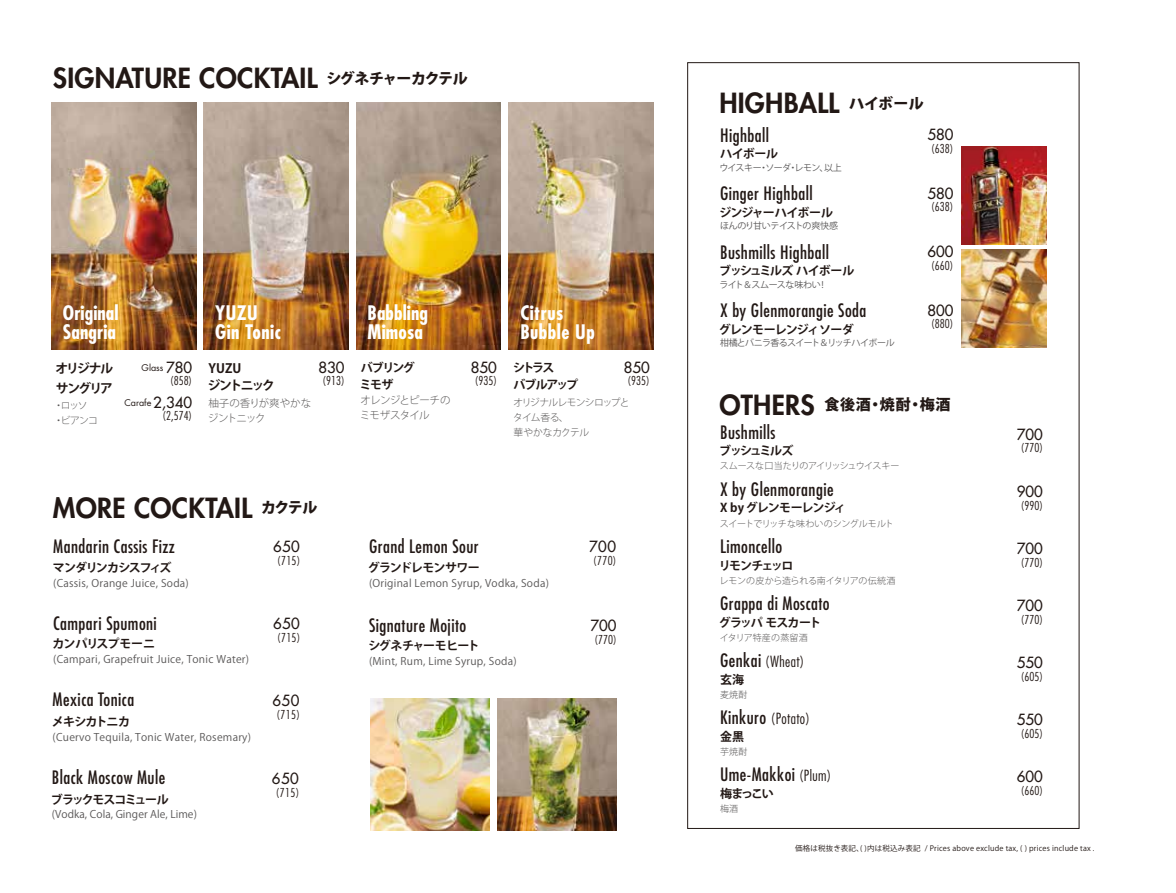
<style>
.page{position:relative;width:1176px;height:893px;background:#fff}
.page>*{position:absolute;margin:0;border:0;box-sizing:border-box;transform-origin:0 0}
.t1{font:800 27px "Futura Std";letter-spacing:.01em;color:#221815}
.t2{font:700 condensed 19.5px/19.5px "Futura Std";letter-spacing:.005em;color:#fff}
.t3{font:700 condensed 19.5px/19.5px "Futura Std";letter-spacing:.025em;color:#fff}
.t4{font:condensed 18px "Futura Std";letter-spacing:.025em;color:#221815}
.t5{font:500 15px "Futura Std";color:#221815}
.t6{font:300 condensed 15px "Futura Std";letter-spacing:.025em;color:#221815}
.t7{font:800 15px "Koz Go Pr 6 N";letter-spacing:.05em;color:#221815}
.t8{font:700 12.75px/16.5px "Koz Go Pro";letter-spacing:-.12em;color:#221815}
.t9{font:300 condensed 12px "Futura Std";color:#221815}
.t10{font:700 12px "Koz Go Pro";letter-spacing:-.085em;color:#221815}
.t11{font:700 12px "Koz Go Pro";letter-spacing:-.065em;color:#221815}
.t12{font:700 12px "Koz Go Pro";letter-spacing:-.11em;color:#221815}
.t13{font:700 12px/16.5px "Koz Go Pro";letter-spacing:-.165em;color:#221815}
.t14{font:700 12px "Koz Go Pro";letter-spacing:-.05em;color:#221815}
.t15{font:700 12px/16.5px "Koz Go Pro";letter-spacing:-.125em;color:#221815}
.t16{font:700 12px "Koz Go Pro";letter-spacing:-.13em;color:#221815}
.t17{font:700 12px "Koz Go Pro";letter-spacing:-.135em;color:#221815}
.t18{font:10.5px "Koz Go Pr 6 N";letter-spacing:.025em;color:#595757}
.t19{font:10.5px "Koz Go Pr 6 N";letter-spacing:.005em;color:#595757}
.t20{font:300 10.5px/15px "Koz Go Pr 6 N";letter-spacing:-.055em;color:#595757}
.t21{font:300 10.5px/15px "Koz Go Pr 6 N";letter-spacing:-.03em;color:#595757}
.t22{font:300 9.75px/15px "Koz Go Pr 6 N";letter-spacing:-.075em;color:#595757}
.t23{font:9px "Koz Go Pro";letter-spacing:-.06em;color:#595757}
.t24{font:300 9px "Koz Go Pr 6 N";letter-spacing:-.015em;color:#595757}
.t25{font:9px "Koz Go Pro";letter-spacing:-.04em;color:#595757}
.t26{font:300 9px "Koz Go Pr 6 N";letter-spacing:-.06em;color:#595757}
.t27{font:300 9px "Koz Go Pr 6 N";letter-spacing:-.035em;color:#595757}
.t28{font:9px "Futura Std";color:#221815}
.t29{font:300 9px "Koz Go Pr 6 N";letter-spacing:.025em;color:#595757}
.t30{font:7.5px "Koz Go Pr 6 N";letter-spacing:.025em;color:#221815}
.s1{font-weight:500;font-size:15px}
.s2{font-family:"Futura Std";font-size:27px}
.s3{font-weight:400;font-size:18px}
.s4{font-weight:300;font-size:15px}
</style>
<div class="page">
<img style="left:509px;top:103px;width:144px;height:247px">
<img style="left:356px;top:103px;width:145px;height:247px">
<img style="left:204px;top:103px;width:144px;height:247px">
<img style="left:51px;top:103px;width:145px;height:247px">
<img style="left:497px;top:698px;width:119px;height:132px">
<img style="left:370px;top:698px;width:120px;height:132px">
<img style="left:961px;top:249px;width:85px;height:98px">
<img style="left:961px;top:146px;width:85px;height:98px">
<h1 class="t1" style="left:53px;top:61px;width:416px">SIGNATURE COCKTAIL <sup>シグネチャーカクテル</sup></h1>
<p class="t2" style="left:63px;top:303px;width:57px">Original<br>Sangria</p>
<p class="t8" style="left:56px;top:359px;width:59px;line-height:19.5px">オリジナルサングリア</p>
<p class="t22" style="left:54px;top:398px;width:46px">・ロッソ・ビアンコ</p>
<p class="t28" style="left:142px;top:362px;width:52px">Glass <span class="s1">780</span></p>
<p class="t9" style="left:170px;top:374px;width:24px">(858)</p>
<p class="t28" style="left:124px;top:397px;width:69px">Carafe <span class="s1">2,340</span></p>
<p class="t9" style="left:162px;top:409px;width:31px">(2,574)</p>
<p class="t3" style="left:215px;top:303px;width:67px">YUZU<br>Gin Tonic</p>
<p class="t8" style="left:208px;top:361px;width:69px">YUZU<br>ジントニック</p>
<p class="t21" style="left:208px;top:396px;width:105px">柚子の香りが爽やかなジントニック</p>
<p class="t5" style="left:318px;top:358px;width:28px">830</p>
<p class="t9" style="left:322px;top:374px;width:24px">(913)</p>
<p class="t2" style="left:367px;top:303px;width:62px">Babbling<br>Mimosa</p>
<p class="t15" style="left:359px;top:360px;width:57px">バブリングミモザ</p>
<p class="t20" style="left:360px;top:393px;width:92px">オレンジとピーチのミモザスタイル</p>
<p class="t5" style="left:471px;top:358px;width:28px">850</p>
<p class="t9" style="left:474px;top:374px;width:24px">(935)</p>
<h1 class="t1" style="left:719px;top:86px;width:206px">HIGHBALL <sup>ハイボール</sup></h1>
<p class="t10" style="left:720px;top:146px;width:60px">ハイボール</p>
<p class="t4" style="left:720px;top:124px;width:50px">Highball</p>
<p class="t4" style="left:720px;top:183px;width:94px">Ginger Highball</p>
<p class="t4" style="left:720px;top:241px;width:110px">Bushmills Highball</p>
<p class="t4" style="left:720px;top:300px;width:148px">X by Glenmorangie Soda</p>
<p class="t5" style="left:927px;top:125px;width:28px">580</p>
<p class="t9" style="left:931px;top:141px;width:24px">(638)</p>
<p class="t23" style="left:719px;top:162px;width:124px">ウイスキー・ソーダ・レモン、以上</p>
<p class="t5" style="left:927px;top:184px;width:28px">580</p>
<p class="t9" style="left:931px;top:200px;width:24px">(638)</p>
<p class="t10" style="left:719px;top:205px;width:115px">ジンジャーハイボール</p>
<p class="t25" style="left:720px;top:220px;width:119px">ほんのり甘いテイストの爽快感</p>
<p class="t5" style="left:927px;top:242px;width:28px">600</p>
<p class="t9" style="left:931px;top:258px;width:24px">(660)</p>
<p class="t10" style="left:719px;top:263px;width:137px">ブッシュミルズ ハイボール</p>
<p class="t25" style="left:719px;top:279px;width:109px">ライト＆スムースな味わい！</p>
<p class="t2" style="left:520px;top:303px;width:45px">Citrus</p>
<p class="t5" style="left:927px;top:301px;width:28px">800</p>
<p class="t3" style="left:520px;top:322px;width:76px">Bubble Up</p>
<p class="t13" style="left:513px;top:360px;width:67px">シトラス<br>バブルアップ</p>
<p class="t22" style="left:513px;top:395px;width:118px">オリジナルレモンシロップとタイム香る、<br>華やかなカクテル</p>
<p class="t9" style="left:931px;top:317px;width:24px">(880)</p>
<p class="t10" style="left:719px;top:322px;width:136px">グレンモーレンジィ ソーダ</p>
<p class="t23" style="left:720px;top:337px;width:176px">柑橘とバニラ香るスイート＆リッチハイボール</p>
<p class="t5" style="left:623px;top:358px;width:28px">850</p>
<p class="t9" style="left:627px;top:374px;width:24px">(935)</p>
<p class="t7" style="left:719px;top:396px;width:248px"><span class="s2">OTHERS</span> 食後酒・焼酎・梅酒　</p>
<p class="t4" style="left:720px;top:421px;width:57px">Bushmills</p>
<p class="t16" style="left:719px;top:443px;width:88px">ブッシュミルズ　</p>
<p class="t26" style="left:719px;top:461px;width:181px">スムースな口当たりのアイリッシュウイスキー</p>
<h1 class="t1" style="left:53px;top:490px;width:266px">MORE COCKTAIL <sup>カクテル</sup></h1>
<p class="t4" style="left:53px;top:535px;width:123px">Mandarin Cassis Fizz</p>
<p class="t18" style="left:53px;top:577px;width:137px">(Cassis, Orange Juice, Soda)</p>
<p class="t10" style="left:53px;top:560px;width:120px">マンダリンカシスフィズ</p>
<p class="t5" style="left:273px;top:537px;width:28px">650</p>
<p class="t9" style="left:277px;top:553px;width:25px">(715)</p>
<p class="t4" style="left:369px;top:535px;width:111px">Grand Lemon Sour</p>
<p class="t18" style="left:369px;top:577px;width:181px">(Original Lemon Syrup, Vodka, Soda)</p>
<p class="t11" style="left:368px;top:560px;width:113px">グランドレモンサワー</p>
<p class="t5" style="left:589px;top:537px;width:28px">700</p>
<p class="t9" style="left:593px;top:553px;width:25px">(770)</p>
<p class="t4" style="left:720px;top:478px;width:115px">X by Glenmorangie</p>
<p class="t4" style="left:720px;top:535px;width:64px">Limoncello</p>
<p class="t10" style="left:720px;top:500px;width:127px">X by グレンモーレンジィ</p>
<p class="t24" style="left:719px;top:518px;width:176px">スイートでリッチな味わいのシングルモルト</p>
<p class="t17" style="left:718px;top:557px;width:76px">リモンチェッロ</p>
<p class="t27" style="left:719px;top:575px;width:177px">レモンの皮から造られる南イタリアの伝統酒</p>
<p class="t4" style="left:53px;top:612px;width:105px">Campari Spumoni</p>
<p class="t18" style="left:53px;top:653px;width:197px">(Campari, Grapefruit Juice, Tonic Water)</p>
<p class="t14" style="left:53px;top:636px;width:104px">カンパリスプモーニ</p>
<p class="t5" style="left:273px;top:614px;width:28px">650</p>
<p class="t9" style="left:277px;top:630px;width:25px">(715)</p>
<p class="t4" style="left:369px;top:614px;width:99px">Signature Mojito</p>
<p class="t18" style="left:369px;top:654px;width:149px">(Mint, Rum, Lime Syrup, Soda)</p>
<p class="t10" style="left:368px;top:637px;width:112px">シグネチャーモヒート</p>
<p class="t5" style="left:590px;top:616px;width:28px">700</p>
<p class="t9" style="left:594px;top:632px;width:24px">(770)</p>
<p class="t4" style="left:720px;top:592px;width:111px">Grappa di Moscato</p>
<p class="t6" style="left:720px;top:652px;width:86px"><span class="s3">Genkai</span> (Wheat)</p>
<p class="t10" style="left:719px;top:614px;width:104px">グラッパ モスカート</p>
<p class="t29" style="left:719px;top:632px;width:89px">イタリア特産の蒸留酒</p>
<p class="t10" style="left:720px;top:671px;width:25px">玄海</p>
<p class="t4" style="left:53px;top:688px;width:83px">Mexica Tonica</p>
<p class="t18" style="left:53px;top:730px;width:200px">(Cuervo Tequila, Tonic Water, Rosemary)</p>
<p class="t11" style="left:52px;top:713px;width:80px">メキシカトニカ</p>
<p class="t5" style="left:272px;top:691px;width:28px">650</p>
<p class="t9" style="left:276px;top:707px;width:25px">(715)</p>
<p class="t24" style="left:720px;top:689px;width:29px">麦焼酎</p>
<p class="t6" style="left:720px;top:709px;width:92px"><span class="s3">Kinkuro</span> (Potato)</p>
<p class="t10" style="left:720px;top:728px;width:25px">金黒</p>
<p class="t24" style="left:720px;top:746px;width:29px">芋焼酎</p>
<p class="t4" style="left:52px;top:766px;width:115px">Black Moscow Mule</p>
<p class="t19" style="left:52px;top:808px;width:147px">(Vodka, Cola, Ginger Ale, Lime)</p>
<p class="t12" style="left:51px;top:791px;width:119px">ブラックモスコミュール</p>
<p class="t5" style="left:272px;top:768px;width:28px">650</p>
<p class="t9" style="left:276px;top:785px;width:25px">(715)</p>
<p class="t4" style="left:720px;top:763px;width:113px">Ume-Makkoi <span class="s4">(Plum)</span></p>
<p class="t10" style="left:720px;top:785px;width:55px">梅まっこい</p>
<p class="t24" style="left:720px;top:803px;width:20px">梅酒</p>
<p class="t5" style="left:1016px;top:425px;width:28px">700</p>
<p class="t9" style="left:1020px;top:441px;width:24px">(770)</p>
<p class="t5" style="left:1016px;top:482px;width:28px">900</p>
<p class="t9" style="left:1020px;top:498px;width:24px">(990)</p>
<p class="t5" style="left:1016px;top:539px;width:28px">700</p>
<p class="t9" style="left:1020px;top:555px;width:24px">(770)</p>
<p class="t5" style="left:1016px;top:596px;width:28px">700</p>
<p class="t9" style="left:1020px;top:612px;width:24px">(770)</p>
<p class="t5" style="left:1016px;top:653px;width:28px">550</p>
<p class="t9" style="left:1020px;top:669px;width:24px">(605)</p>
<p class="t5" style="left:1016px;top:710px;width:28px">550</p>
<p class="t9" style="left:1020px;top:726px;width:24px">(605)</p>
<p class="t5" style="left:1016px;top:767px;width:28px">600</p>
<p class="t9" style="left:1020px;top:783px;width:24px">(660)</p>
<p class="t30" style="left:795px;top:843px;width:301px">価格は税抜き表記、( )内は税込み表記 / Prices above exclude tax, ( ) prices include tax .</p>
</div>
